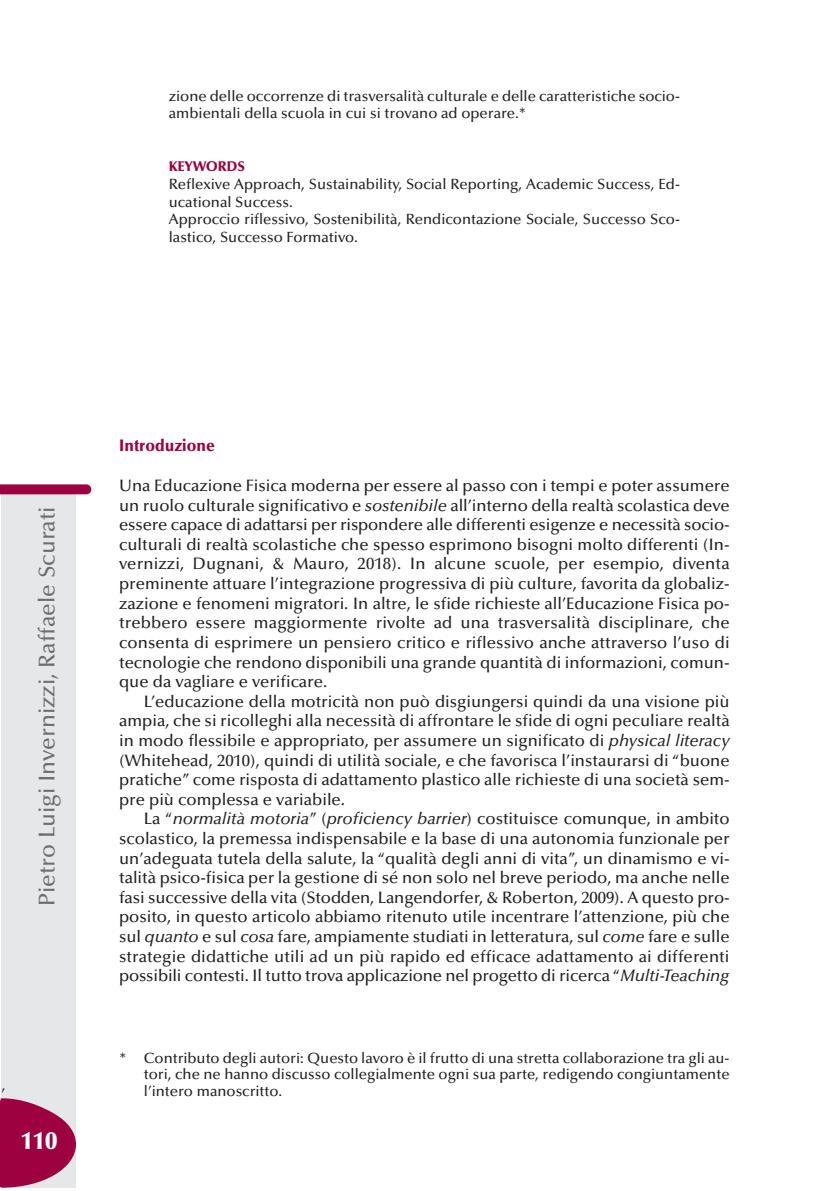
<style>
.page{position:relative;width:819px;height:1191px;background:#fff}
.page>*{position:absolute;margin:0;border:0;box-sizing:border-box;transform-origin:0 0}
.t1{font:900 24.5px "Optima";color:#fff}
.t2{font:500 22.75px "Optima";color:#6c6d70}
.t3{font:500 16.62px/19.6px "Optima";color:#231f20;text-align:justify}
.t4{font:900 16.62px "Optima";color:#9d0140;scale:.95 1}
.t5{font:500 14.88px/17.8px "Optima";color:#231f20}
.t6{font:900 14px "Optima";letter-spacing:-.01em;color:#9d0140}
.s1{font-style:italic}
</style>
<div class="page">
<div style="left:2px;top:492px;width:74px;height:695px;background:#e6e7e9"></div>
<svg style="left:0;top:484px;width:91px;height:10px"></svg>
<svg style="left:0;top:1097px;width:76px;height:90px"></svg>
<p class="t5" style="left:169px;top:88px;width:512px">zione delle occorrenze di trasversalità culturale e delle caratteristiche socio&shy;ambientali della scuola in cui si trovano ad operare.*</p>
<p class="t6" style="left:169px;top:161px;width:78px">KEYWORDS</p>
<p class="t5" style="left:169px;top:176px;width:512px">Reflexive Approach, Sustainability, Social Reporting, Academic Success, Ed&shy;ucational Success.<br>Approccio riflessivo, Sostenibilità, Rendicontazione Sociale, Successo Sco&shy;lastico, Successo Formativo.</p>
<h2 class="t2" style="left:38px;top:906px;width:401px;rotate:-90deg">Pietro Luigi Invernizzi, Raffaele Scurati</h2>
<p class="t5" style="left:2px;top:1077px;width:5px">,</p>
<h1 class="t1" style="left:21px;top:1131px;width:38px">110</h1>
<p class="t4" style="left:119px;top:439px;width:102px">Introduzione</p>
<p class="t3" style="left:119px;top:477px;width:612px">Una Educazione Fisica moderna per essere al passo con i tempi e poter assumere un ruolo culturale significativo e <span class="s1">sostenibile</span> all’interno della realtà scolastica deve essere capace di adattarsi per rispondere alle differenti esigenze e necessità socio&shy;culturali di realtà scolastiche che spesso esprimono bisogni molto differenti (In&shy;vernizzi, Dugnani, &amp; Mauro, 2018). In alcune scuole, per esempio, diventa preminente attuare l’integrazione progressiva di più culture, favorita da globaliz&shy;zazione e fenomeni migratori. In altre, le sfide richieste all’Educazione Fisica po&shy;trebbero essere maggiormente rivolte ad una trasversalità disciplinare, che consenta di esprimere un pensiero critico e riflessivo anche attraverso l’uso di tecnologie che rendono disponibili una grande quantità di informazioni, comun&shy;que da vagliare e verificare.</p>
<p class="t3" style="left:119px;top:693px;width:612px;text-indent:25px">L’educazione della motricità non può disgiungersi quindi da una visione più ampia, che si ricolleghi alla necessità di affrontare le sfide di ogni peculiare realtà in modo flessibile e appropriato, per assumere un significato di <span class="s1">physical literacy </span>(Whitehead, 2010), quindi di utilità sociale, e che favorisca l’instaurarsi di “buone pratiche” come risposta di adattamento plastico alle richieste di una società sem&shy;pre più complessa e variabile.</p>
<p class="t3" style="left:119px;top:810px;width:612px;text-indent:25px">La “<span class="s1">normalità motoria</span>” (<span class="s1">proficiency barrier</span>) costituisce comunque, in ambito scolastico, la premessa indispensabile e la base di una autonomia funzionale per un’adeguata tutela della salute, la “qualità degli anni di vita”, un dinamismo e vi&shy;talità psico-fisica per la gestione di sé non solo nel breve periodo, ma anche nelle fasi successive della vita (Stodden, Langendorfer, &amp; Roberton, 2009). A questo pro&shy;posito, in questo articolo abbiamo ritenuto utile incentrare l’attenzione, più che sul <span class="s1">quanto</span> e sul <span class="s1">cosa</span> fare, ampiamente studiati in letteratura, sul <span class="s1">come</span> fare e sulle strategie didattiche utili ad un più rapido ed efficace adattamento ai differenti possibili contesti. Il tutto trova applicazione nel progetto di ricerca “<span class="s1">Multi-Teaching</span></p>
<p class="t5" style="left:144px;top:1051px;width:587px;line-height:16.3px;text-align:justify;text-indent:-25px">* Contributo degli autori: Questo lavoro è il frutto di una stretta collaborazione tra gli au&shy;tori, che ne hanno discusso collegialmente ogni sua parte, redigendo congiuntamente l’intero manoscritto.</p>
</div>
